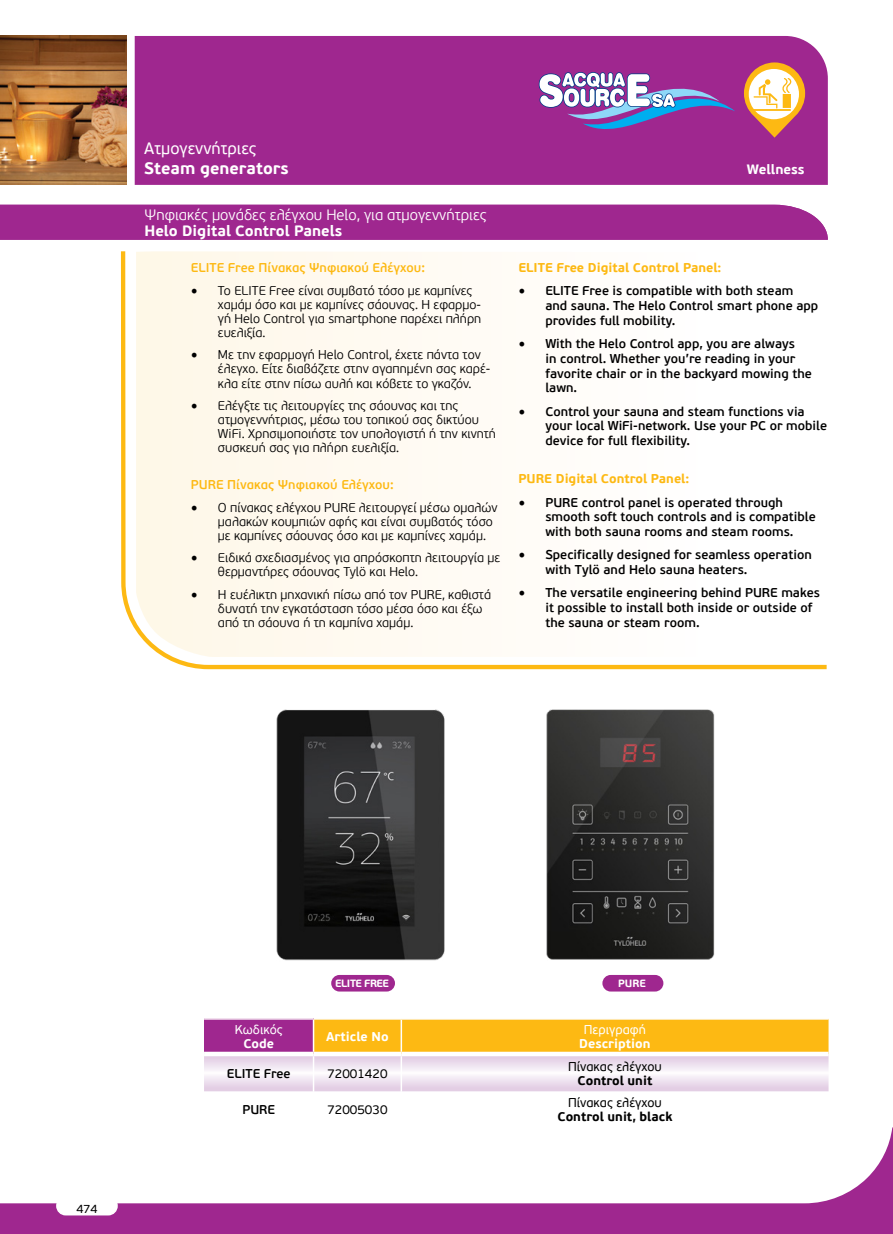
<style>
.page{position:relative;width:893px;height:1234px;background:#fff}
.page>*{position:absolute;margin:0;border:0;box-sizing:border-box;transform-origin:0 0}
.t1{font:700 16.5px "PF Beau Sans Pro";color:#fff}
.t2{font:16.5px "PF Beau Sans Pro";color:#fff}
.t3{font:300 15px "PF Beau Sans Pro";color:#fff}
.t4{font:700 15px "PF Beau Sans Pro";color:#fff}
.t5{font:700 13.5px "PF Beau Sans Pro";color:#fff}
.t6{font:300 12.75px/14.1px "PF Beau Sans Pro";color:#000}
.t7{font:600 12.75px/14.7px "PF Beau Sans Pro";color:#000}
.t8{font:600 12.75px "PF Beau Sans Pro";color:#fdb913}
.t9{font:700 12.75px "PF Beau Sans Pro";color:#fdb913}
.t10{font:12.75px "PF Beau Sans Pro";color:#000}
.t11{font:700 12.75px "PF Beau Sans Pro";color:#000}
.t12{font:700 12.75px "PF Beau Sans Pro";color:#fff}
.t13{font:12.75px "PF Beau Sans Pro";color:#fff}
.t14{font:12px "PF Beau Sans Pro";color:#000}
.t15{font:700 10.5px "PF Beau Sans Pro";letter-spacing:-.04em;color:#fff}
.s1{font-family:"Minion Pro";font-weight:400;font-size:18px}
</style>
<div class="page">
<svg style="left:0;top:1127px;width:893px;height:106px"></svg>
<div style="left:57px;top:1196px;width:60px;height:18px;background:#fff;border-radius:9px"></div>
<div style="left:56px;top:1195px;width:62px;height:20px;border:2px solid #fff;border-radius:9px"></div>
<div style="left:135px;top:36px;width:693px;height:149px;background:#9f278f"></div>
<img style="left:0;top:36px;width:126px;height:149px">
<svg style="left:538px;top:71px;width:197px;height:76px;background:#9a5dac"></svg>
<svg style="left:744px;top:62px;width:61px;height:76px"></svg>
<div style="left:0;top:205px;width:828px;height:35px;background:#9f278f"></div>
<svg style="left:120px;top:251px;width:707px;height:419px"></svg>
<svg style="left:204px;top:1019px;width:624px;height:72px;background:#edc394"></svg>
<hr style="left:313px;top:1019px;width:1px;height:32px;background:#fff">
<hr style="left:401px;top:1019px;width:1px;height:32px;background:#fff">
<hr style="left:313px;top:1055px;width:1px;height:36px;background:#fff">
<hr style="left:401px;top:1055px;width:1px;height:36px;background:#fff">
<svg style="left:204px;top:1051px;width:110px;height:4px"></svg>
<svg style="left:314px;top:1051px;width:87px;height:4px"></svg>
<svg style="left:401px;top:1051px;width:427px;height:4px"></svg>
<img style="left:276px;top:709px;width:169px;height:252px">
<div style="left:331px;top:974px;width:64px;height:17px;background:#9f278f;border-radius:8px"></div>
<img style="left:546px;top:709px;width:169px;height:251px">
<div style="left:602px;top:974px;width:61px;height:17px;background:#9f278f;border-radius:8px"></div>
<p class="t2" style="left:144px;top:139px;width:114px">Aτμογεννήτριες</p>
<p class="t1" style="left:144px;top:158px;width:146px">Steam generators</p>
<p class="t3" style="left:145px;top:206px;width:344px">Ψηφιακές μονάδες ελέγχου Ηelo, για ατμογεννήτριες</p>
<p class="t4" style="left:145px;top:221px;width:199px">Helo Digital Control Panels</p>
<p class="t8" style="left:191px;top:260px;width:236px">ELITE Free Πίνακας Ψηφιακού Ελέγχου:</p>
<p class="t6" style="left:218px;top:283px;width:265px;text-indent:-27px"><span class="s1">•</span> Το ELITE Free είναι συμβατό τόσο με καμπίνες χαμάμ όσο και με καμπίνες σάουνας. Η εφαρμο&shy;γή Helo Control για smartphone παρέχει πλήρη ευελιξία.</p>
<p class="t6" style="left:218px;top:348px;width:274px;text-indent:-27px"><span class="s1">•</span> Με την εφαρμογή Helo Control, έχετε πάντα τον έλεγχο. Είτε διαβάζετε στην αγαπημένη σας καρέ&shy;κλα είτε στην πίσω αυλή και κόβετε το γκαζόν.</p>
<p class="t6" style="left:218px;top:399px;width:280px;text-indent:-27px"><span class="s1">•</span> Ελέγξτε τις λειτουργίες της σάουνας και της ατμογεννήτριας, μέσω του τοπικού σας δικτύου WiFi. Χρησιμοποιήστε τον υπολογιστή ή την κινητή συσκευή σας για πλήρη ευελιξία.</p>
<p class="t8" style="left:191px;top:477px;width:204px">PURE Πίνακας Ψηφιακού Ελέγχου:</p>
<p class="t6" style="left:218px;top:500px;width:281px;text-indent:-27px"><span class="s1">•</span> Ο πίνακας ελέγχου PURE λειτουργεί μέσω ομαλών μαλακών κουμπιών αφής και είναι συμβατός τόσο με καμπίνες σάουνας όσο και με καμπίνες χαμάμ.</p>
<p class="t6" style="left:218px;top:551px;width:284px;text-indent:-27px"><span class="s1">•</span> Ειδικά σχεδιασμένος για απρόσκοπτη λειτουργία με θερμαντήρες σάουνας Tylö και Helo.</p>
<p class="t6" style="left:218px;top:587px;width:275px;text-indent:-27px"><span class="s1">•</span> Η ευέλικτη μηχανική πίσω από τον PURE, καθιστά δυνατή την εγκατάσταση τόσο μέσα όσο και έξω από τη σάουνα ή τη καμπίνα χαμάμ.</p>
<p class="t5" style="left:747px;top:161px;width:59px">Wellness</p>
<p class="t9" style="left:518px;top:259px;width:204px">ELITE Free Digital Control Panel:</p>
<p class="t7" style="left:545px;top:284px;width:274px;text-indent:-27px"><span class="s1">•</span> ELITE Free is compatible with both steam and sauna. The Helo Control smart phone app provides full mobility.</p>
<p class="t7" style="left:545px;top:336px;width:268px;text-indent:-27px"><span class="s1">•</span> With the Helo Control app, you are always<br>in control. Whether you’re reading in your favorite chair or in the backyard mowing the lawn.</p>
<p class="t7" style="left:545px;top:404px;width:283px;text-indent:-27px"><span class="s1">•</span> Control your sauna and steam functions via your local WiFi-network. Use your PC or mobile device for full flexibility.</p>
<p class="t9" style="left:518px;top:471px;width:172px">PURE Digital Control Panel:</p>
<p class="t7" style="left:545px;top:495px;width:272px;text-indent:-27px"><span class="s1">•</span> PURE control panel is operated through smooth soft touch controls and is compatible with both sauna rooms and steam rooms.</p>
<p class="t7" style="left:545px;top:548px;width:268px;text-indent:-27px"><span class="s1">•</span> Specifically designed for seamless operation with Tylö and Helo sauna heaters.</p>
<p class="t7" style="left:545px;top:586px;width:276px;text-indent:-27px"><span class="s1">•</span> The versatile engineering behind PURE makes it possible to install both inside or outside of the sauna or steam room.</p>
<p class="t14" style="left:76px;top:1201px;width:23px">474</p>
<p class="t13" style="left:235px;top:1022px;width:49px">Κωδικός</p>
<p class="t12" style="left:243px;top:1035px;width:32px">Code</p>
<p class="t15" style="left:335px;top:976px;width:55px">ELITE FREE</p>
<p class="t15" style="left:618px;top:976px;width:29px">PURE</p>
<p class="t12" style="left:326px;top:1028px;width:64px">Article No</p>
<p class="t13" style="left:584px;top:1022px;width:64px">Περιγραφή</p>
<p class="t12" style="left:579px;top:1035px;width:73px">Description</p>
<p class="t7" style="left:227px;top:1066px;width:65px">ELITE Free</p>
<p class="t10" style="left:327px;top:1066px;width:62px">72001420</p>
<p class="t10" style="left:568px;top:1059px;width:95px">Πίνακας ελέγχου</p>
<p class="t11" style="left:577px;top:1072px;width:76px">Control unit</p>
<p class="t7" style="left:242px;top:1102px;width:34px">PURE</p>
<p class="t10" style="left:327px;top:1102px;width:62px">72005030</p>
<p class="t10" style="left:568px;top:1095px;width:95px">Πίνακας ελέγχου</p>
<p class="t11" style="left:557px;top:1108px;width:116px">Control unit, black</p>
</div>
